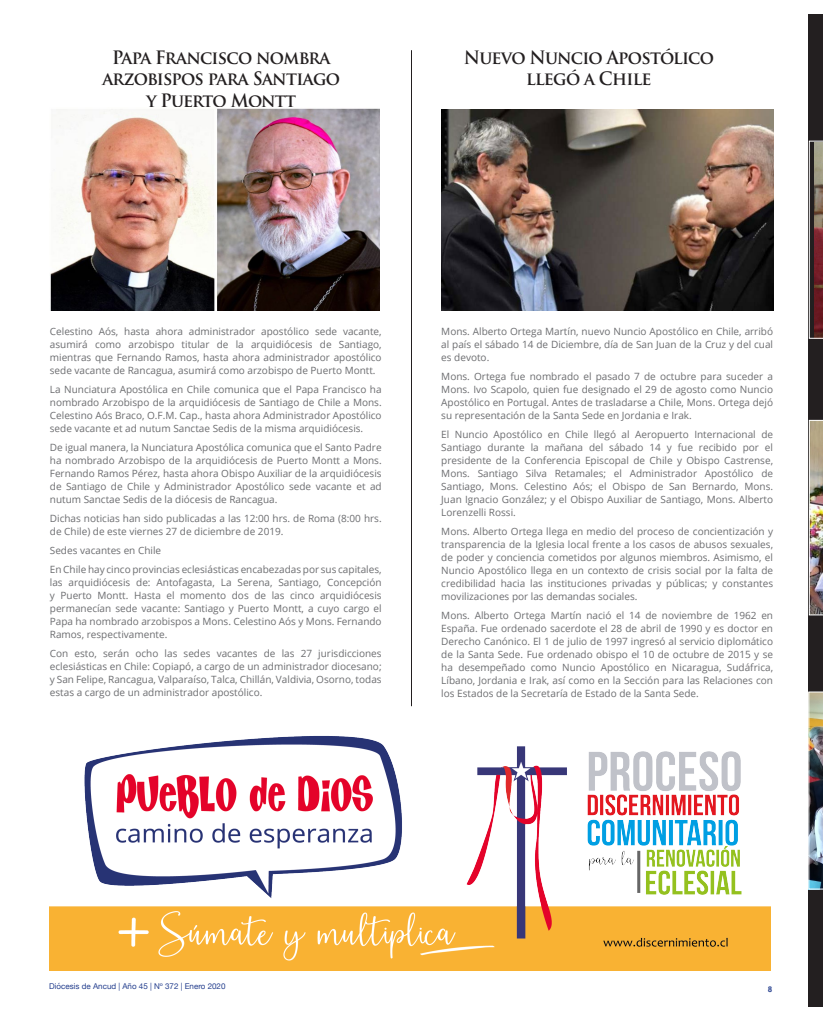
<style>
.page{position:relative;width:823px;height:1021px;background:#fff}
.page>*{position:absolute;margin:0;border:0;box-sizing:border-box;transform-origin:0 0}
.t1{font:700 18px/21.6px "Trajan Pro";letter-spacing:-.04em;color:#231f20;text-align:center;scale:.96 1}
.t2{font:10px/13px "Open Sans";color:#6c6d70;text-align:justify}
.t3{font:8px "Helvetica Neue";color:#253f8e}
.t4{font:700 condensed 8px "Helvetica Neue";color:#253f8e}
</style>
<div class="page">
<img style="left:50px;top:108px;width:329px;height:202px">
<img style="left:441px;top:110px;width:331px;height:200px">
<hr style="left:411px;top:50px;width:1px;height:656px;background:#231f20">
<img style="left:49px;top:736px;width:721px;height:234px">
<div style="left:808px;top:14px;width:14px;height:992px;background:#231f20"></div>
<svg style="left:808px;top:141px;width:14px;height:198px"></svg>
<img style="left:808px;top:420px;width:14px;height:195px">
<img style="left:808px;top:691px;width:14px;height:198px">
<p class="t1" style="left:102px;top:47px;width:249px">Papa Francisco nombra arzobispos para Santiago</p>
<p class="t1" style="left:146px;top:90px;width:157px">y Puerto Montt</p>
<p class="t1" style="left:463px;top:47px;width:262px">Nuevo Nuncio Apostólico</p>
<p class="t1" style="left:526px;top:68px;width:132px">llegó a Chile</p>
<p class="t2" style="left:50px;top:325px;width:333px">Celestino Aós, hasta ahora administrador apostólico sede vacante, asumirá como arzobispo titular de la arquidiócesis de Santiago, mientras que Fernando Ramos, hasta ahora administrador apostólico sede vacante de Rancagua, asumirá como arzobispo de Puerto Montt.</p>
<p class="t2" style="left:50px;top:383px;width:333px">La Nunciatura Apostólica en Chile comunica que el Papa Francisco ha nombrado Arzobispo de la arquidiócesis de Santiago de Chile a Mons.<br>Celestino Aós Braco, O.F.M. Cap., hasta ahora Administrador Apostólico sede vacante et ad nutum Sanctae Sedis de la misma arquidiócesis.</p>
<p class="t2" style="left:50px;top:441px;width:333px">De igual manera, la Nunciatura Apostólica comunica que el Santo Padre ha nombrado Arzobispo de la arquidiócesis de Puerto Montt a Mons.<br>Fernando Ramos Pérez, hasta ahora Obispo Auxiliar de la arquidiócesis de Santiago de Chile y Administrador Apostólico sede vacante et ad nutum Sanctae Sedis de la diócesis de Rancagua.</p>
<p class="t2" style="left:50px;top:512px;width:333px">Dichas noticias han sido publicadas a las 12:00 hrs. de Roma (8:00 hrs. de Chile) de este viernes 27 de diciembre de 2019.</p>
<p class="t2" style="left:50px;top:544px;width:113px">Sedes vacantes en Chile</p>
<p class="t2" style="left:50px;top:563px;width:333px">En Chile hay cinco provincias eclesiásticas encabezadas por sus capitales, las arquidiócesis de: Antofagasta, La Serena, Santiago, Concepción y Puerto Montt. Hasta el momento dos de las cinco arquidiócesis permanecían sede vacante: Santiago y Puerto Montt, a cuyo cargo el Papa ha nombrado arzobispos a Mons. Celestino Aós y Mons. Fernando Ramos, respectivamente.</p>
<p class="t2" style="left:50px;top:647px;width:333px">Con esto, serán ocho las sedes vacantes de las 27 jurisdicciones eclesiásticas en Chile: Copiapó, a cargo de un administrador diocesano; y San Felipe, Rancagua, Valparaíso, Talca, Chillán, Valdivia, Osorno, todas estas a cargo de un administrador apostólico.</p>
<p class="t2" style="left:441px;top:325px;width:333px">Mons. Alberto Ortega Martín, nuevo Nuncio Apostólico en Chile, arribó al país el sábado 14 de Diciembre, día de San Juan de la Cruz y del cual es devoto.</p>
<p class="t2" style="left:441px;top:370px;width:333px">Mons. Ortega fue nombrado el pasado 7 de octubre para suceder a Mons. Ivo Scapolo, quien fue designado el 29 de agosto como Nuncio Apostólico en Portugal. Antes de trasladarse a Chile, Mons. Ortega dejó su representación de la Santa Sede en Jordania e Irak.</p>
<p class="t2" style="left:441px;top:428px;width:333px">El Nuncio Apostólico en Chile llegó al Aeropuerto Internacional de Santiago durante la mañana del sábado 14 y fue recibido por el presidente de la Conferencia Episcopal de Chile y Obispo Castrense, Mons. Santiago Silva Retamales; el Administrador Apostólico de Santiago, Mons. Celestino Aós; el Obispo de San Bernardo, Mons.<br>Juan Ignacio González; y el Obispo Auxiliar de Santiago, Mons. Alberto Lorenzelli Rossi.</p>
<p class="t2" style="left:441px;top:525px;width:333px">Mons. Alberto Ortega llega en medio del proceso de concientización y transparencia de la Iglesia local frente a los casos de abusos sexuales, de poder y conciencia cometidos por algunos miembros. Asimismo, el Nuncio Apostólico llega en un contexto de crisis social por la falta de credibilidad hacia las instituciones privadas y públicas; y constantes movilizaciones por las demandas sociales.</p>
<p class="t2" style="left:441px;top:609px;width:333px">Mons. Alberto Ortega Martín nació el 14 de noviembre de 1962 en España. Fue ordenado sacerdote el 28 de abril de 1990 y es doctor en Derecho Canónico. El 1 de julio de 1997 ingresó al servicio diplomático de la Santa Sede. Fue ordenado obispo el 10 de octubre de 2015 y se ha desempeñado como Nuncio Apostólico en Nicaragua, Sudáfrica, Líbano, Jordania e Irak, así como en la Sección para las Relaciones con los Estados de la Secretaría de Estado de la Santa Sede.</p>
<p class="t3" style="left:49px;top:980px;width:178px">Diócesis de Ancud | Año 45 | Nº 372 | Enero 2020</p>
<p class="t4" style="left:767px;top:982px;width:5px">8</p>
</div>
